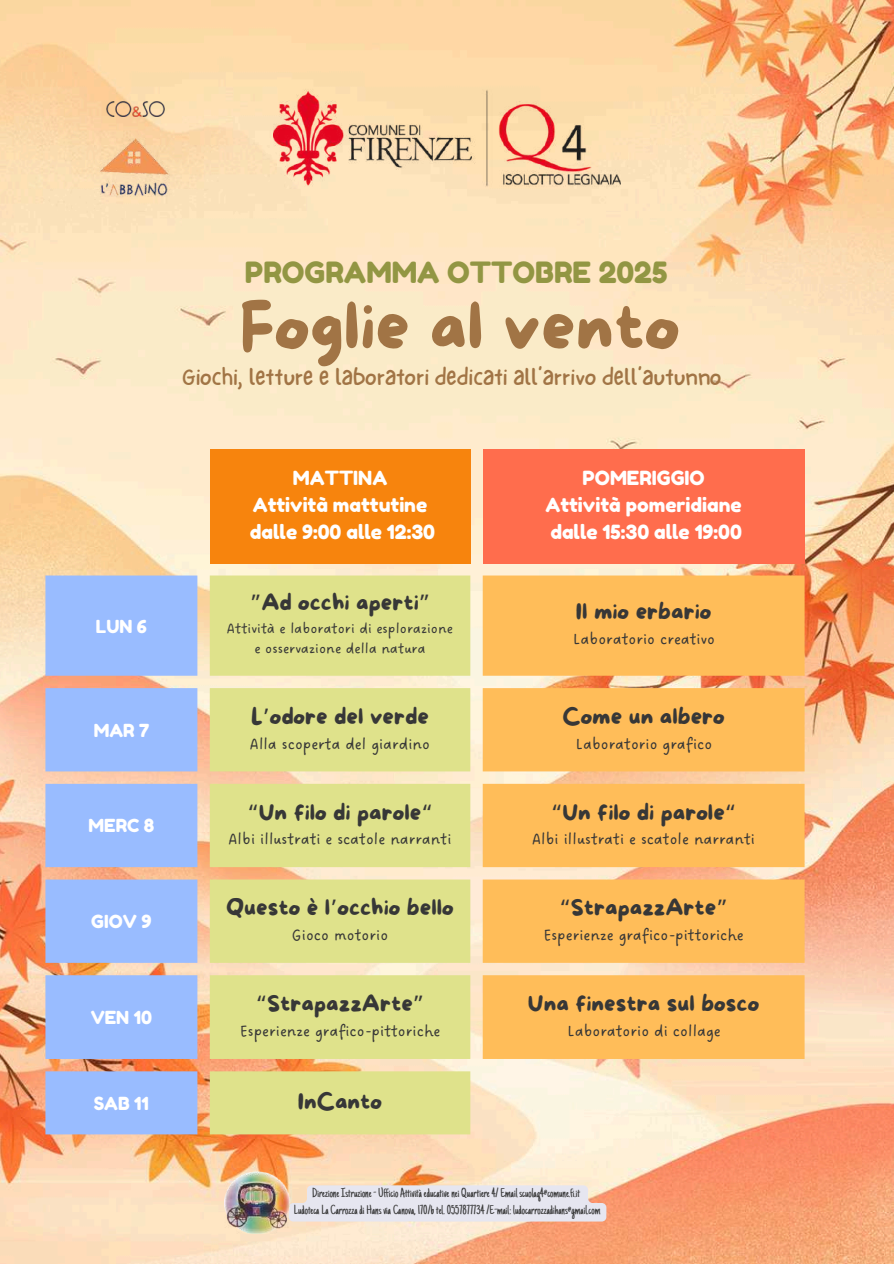
<style>
.page{position:relative;width:894px;height:1264px;background:#fff}
.page>*{position:absolute;margin:0;border:0;box-sizing:border-box;transform-origin:0 0}
.t1{font:67.65px "More Sugar";color:#a17445}
.t2{font:29.25px "Fredoka One";color:#929643}
.t3{font:23.55px "NF One Little Font Regular";color:#a17445}
.t4{font:22.5px "More Sugar";color:#373737}
.t5{font:19.5px/27px "Fredoka One";color:#fff;text-align:center}
.t6{font:18px "Fredoka One";color:#fff}
.t7{font:16.5px "DO Sans Regular";color:#373737}
.t8{font:15px/20.2px "DO Sans Regular";color:#373737;text-align:center}
.t9{font:13.2px/17.7px "Just Another Hand";color:#373737;text-align:center}
.s1{font-family:"Noto Sans Gurmukhi"}
</style>
<div class="page">
<img style="left:0;top:0;width:893px;height:1263px">
<svg style="left:291px;top:1185px;width:315px;height:36px;background:#e7e4eb"></svg>
<img style="left:224px;top:1170px;width:67px;height:63px">
<div style="left:210px;top:449px;width:260px;height:114px;background:#f7840d"></div>
<div style="left:482px;top:449px;width:322px;height:114px;background:#ff6d4d"></div>
<svg style="left:45px;top:575px;width:152px;height:559px;background:#a3baf1"></svg>
<svg style="left:210px;top:575px;width:260px;height:559px;background:#e2e190"></svg>
<svg style="left:482px;top:575px;width:322px;height:483px;background:#febf62"></svg>
<img style="left:101px;top:94px;width:71px;height:31px">
<img style="left:86px;top:138px;width:93px;height:59px">
<img style="left:273px;top:83px;width:347px;height:110px">
<h2 class="t2" style="left:245px;top:254px;width:424px">PROGRAMMA OTTOBRE 2025</h2>
<h1 class="t1" style="left:239px;top:290px;width:441px">Foglie al vento</h1>
<h3 class="t3" style="left:182px;top:363px;width:540px">Giochi, letture e laboratori dedicati all’arrivo dell’autunno</h3>
<p class="t6" style="left:96px;top:615px;width:53px">LUN 6</p>
<p class="t6" style="left:94px;top:719px;width:57px">MAR 7</p>
<p class="t6" style="left:88px;top:814px;width:67px">MERC 8</p>
<p class="t6" style="left:91px;top:910px;width:62px">GIOV 9</p>
<p class="t6" style="left:91px;top:1006px;width:63px">VEN 10</p>
<p class="t5" style="left:250px;top:464px;width:187px">MATTINA<br>Attività mattutine dalle 9:00 alle 12:30</p>
<p class="t5" style="left:545px;top:464px;width:198px">POMERIGGIO<br>Attività pomeridiane dalle 15:30 alle 19:00</p>
<h3 class="t4" style="left:250px;top:590px;width:181px"><span class="s1">”</span>Ad occhi aperti<span class="s1">”</span></h3>
<p class="t8" style="left:227px;top:618px;width:228px">Attività e laboratori di esplorazione e osservazione della natura</p>
<h3 class="t4" style="left:251px;top:704px;width:179px">L<span class="s1">’</span>odore del verde</h3>
<p class="t7" style="left:250px;top:734px;width:182px">Alla scoperta del giardino</p>
<h3 class="t4" style="left:247px;top:800px;width:186px"><span class="s1">“</span>Un filo di parole<span class="s1">“</span></h3>
<p class="t7" style="left:228px;top:829px;width:224px">Albi illustrati e scatole narranti</p>
<h3 class="t4" style="left:226px;top:895px;width:229px">Questo è l<span class="s1">’</span>occhio bello</h3>
<p class="t7" style="left:292px;top:925px;width:98px">Gioco motorio</p>
<h3 class="t4" style="left:256px;top:991px;width:170px"><span class="s1">“</span>StrapazzArte<span class="s1">”</span></h3>
<p class="t7" style="left:240px;top:1021px;width:202px">Esperienze grafico-pittoriche</p>
<h3 class="t4" style="left:575px;top:599px;width:137px">Il mio erbario</h3>
<p class="t7" style="left:572px;top:629px;width:144px">Laboratorio creativo</p>
<h3 class="t4" style="left:562px;top:704px;width:164px">Come un albero</h3>
<p class="t7" style="left:574px;top:734px;width:139px">Laboratorio grafico</p>
<h3 class="t4" style="left:551px;top:800px;width:186px"><span class="s1">“</span>Un filo di parole<span class="s1">“</span></h3>
<p class="t7" style="left:532px;top:829px;width:224px">Albi illustrati e scatole narranti</p>
<h3 class="t4" style="left:559px;top:895px;width:170px"><span class="s1">“</span>StrapazzArte<span class="s1">”</span></h3>
<p class="t7" style="left:543px;top:925px;width:202px">Esperienze grafico-pittoriche</p>
<h3 class="t4" style="left:528px;top:991px;width:233px">Una finestra sul bosco</h3>
<p class="t7" style="left:566px;top:1021px;width:156px">Laboratorio di collage</p>
<p class="t6" style="left:94px;top:1092px;width:57px">SAB 11</p>
<h3 class="t4" style="left:298px;top:1088px;width:86px">InCanto</h3>
<p class="t9" style="left:294px;top:1185px;width:308px">Direzione Istruzione - Ufficio Attività educative nei Quartiere 4/ Email scuolaq4@comune.fi.it<br>Ludoteca La Carrozza di Hans via Canova, 170/b tel. 0557877734 /E-mail: ludocarrozzadihans@gmail.com</p>
</div>
